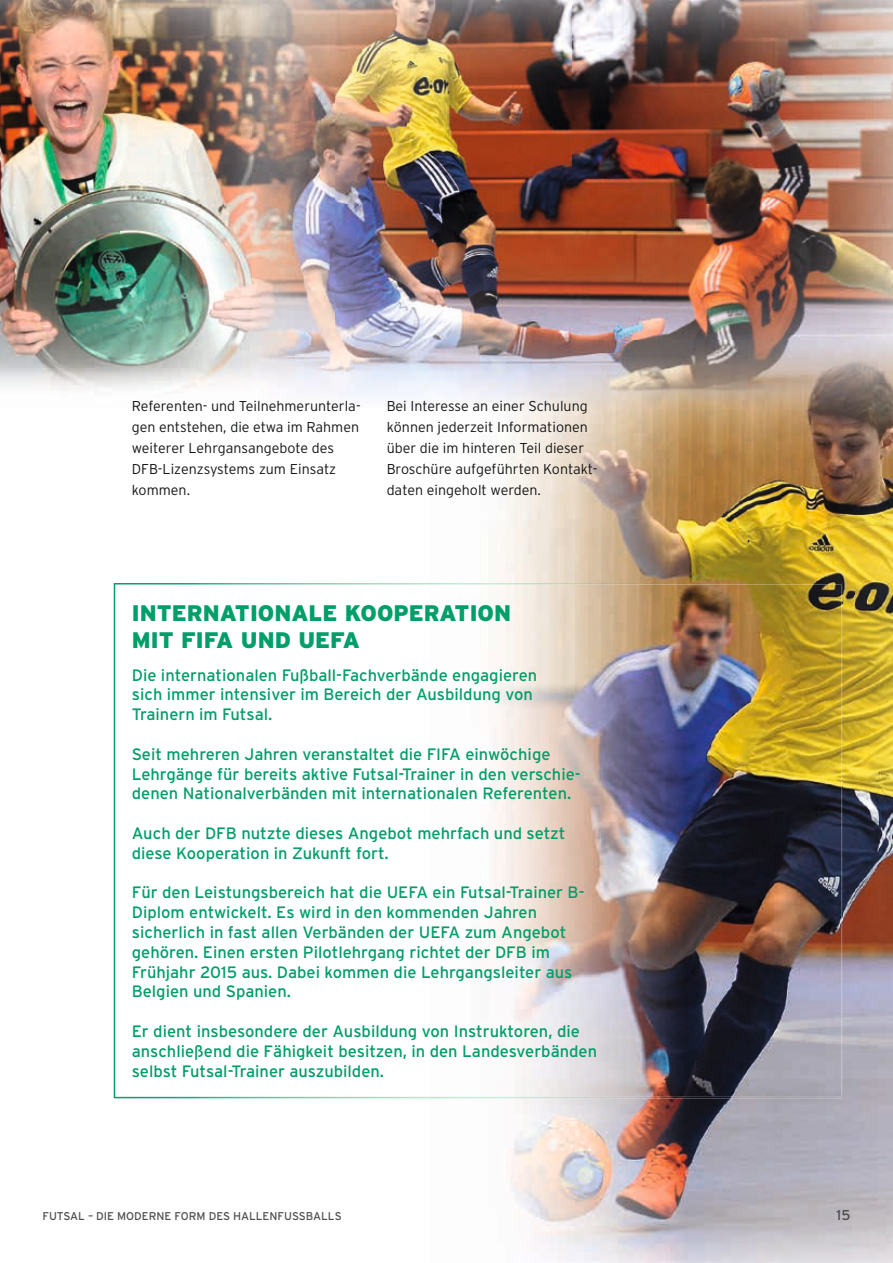
<style>
.page{position:relative;width:893px;height:1263px;background:#fff}
.page>*{position:absolute;margin:0;border:0;box-sizing:border-box;transform-origin:0 0}
.t1{font:900 22.5px/27px "Interstate";color:#009e69}
.t2{font:16.5px/19.8px "Interstate";color:#009e69}
.t3{font:300 14.25px/21px "Interstate";color:#151616}
.t4{font:14.25px "Interstate";color:#4e4e4d}
.t5{font:11.25px "Interstate";color:#4e4e4d}
</style>
<div class="page">
<svg style="left:114px;top:583px;width:315px;height:515px"></svg>
<img style="left:429px;top:340px;width:464px;height:923px">
<img style="left:429px;top:583px;width:414px;height:515px">
<img style="left:0;top:0;width:335px;height:390px">
<img style="left:335px;top:0;width:504px;height:204px">
<img style="left:839px;top:0;width:54px;height:340px">
<img style="left:335px;top:204px;width:345px;height:154px">
<img style="left:679px;top:204px;width:161px;height:136px">
<img style="left:252px;top:358px;width:177px;height:39px">
<p class="t3" style="left:132px;top:395px;width:230px">Referenten- und Teilnehmerunterla&shy;gen entstehen, die etwa im Rahmen weiterer Lehrgansangebote des<br>DFB-Lizenzsystems zum Einsatz kommen.</p>
<p class="t3" style="left:387px;top:395px;width:212px">Bei Interesse an einer Schulung können jederzeit Informationen über die im hinteren Teil dieser<br>Broschüre aufgeführten Kontakt&shy;daten eingeholt werden.</p>
<h1 class="t1" style="left:132px;top:599px;width:381px">INTERNATIONALE KOOPERATION<br>MIT FIFA UND UEFA</h1>
<p class="t2" style="left:132px;top:665px;width:407px">Die internationalen Fußball-Fachverbände engagieren sich immer intensiver im Bereich der Ausbildung von<br>Trainern im Futsal.</p>
<p class="t2" style="left:132px;top:744px;width:450px">Seit mehreren Jahren veranstaltet die FIFA einwöchige<br>Lehrgänge für bereits aktive Futsal-Trainer in den verschie&shy;denen Nationalverbänden mit internationalen Referenten.</p>
<p class="t2" style="left:132px;top:823px;width:435px">Auch der DFB nutzte dieses Angebot mehrfach und setzt diese Kooperation in Zukunft fort.</p>
<p class="t2" style="left:132px;top:883px;width:454px">Für den Leistungsbereich hat die UEFA ein Futsal-Trainer B-Diplom entwickelt. Es wird in den kommenden Jahren sicherlich in fast allen Verbänden der UEFA zum Angebot gehören. Einen ersten Pilotlehrgang richtet der DFB im Frühjahr 2015 aus. Dabei kommen die Lehrgangsleiter aus Belgien und Spanien.</p>
<p class="t2" style="left:132px;top:1021px;width:467px">Er dient insbesondere der Ausbildung von Instruktoren, die anschließend die Fähigkeit besitzen, in den Landesverbänden selbst Futsal-Trainer auszubilden.</p>
<p class="t5" style="left:43px;top:1209px;width:301px">FUTSAL – DIE MODERNE FORM DES HALLENFUSSBALLS</p>
<p class="t4" style="left:836px;top:1207px;width:15px">15</p>
</div>
